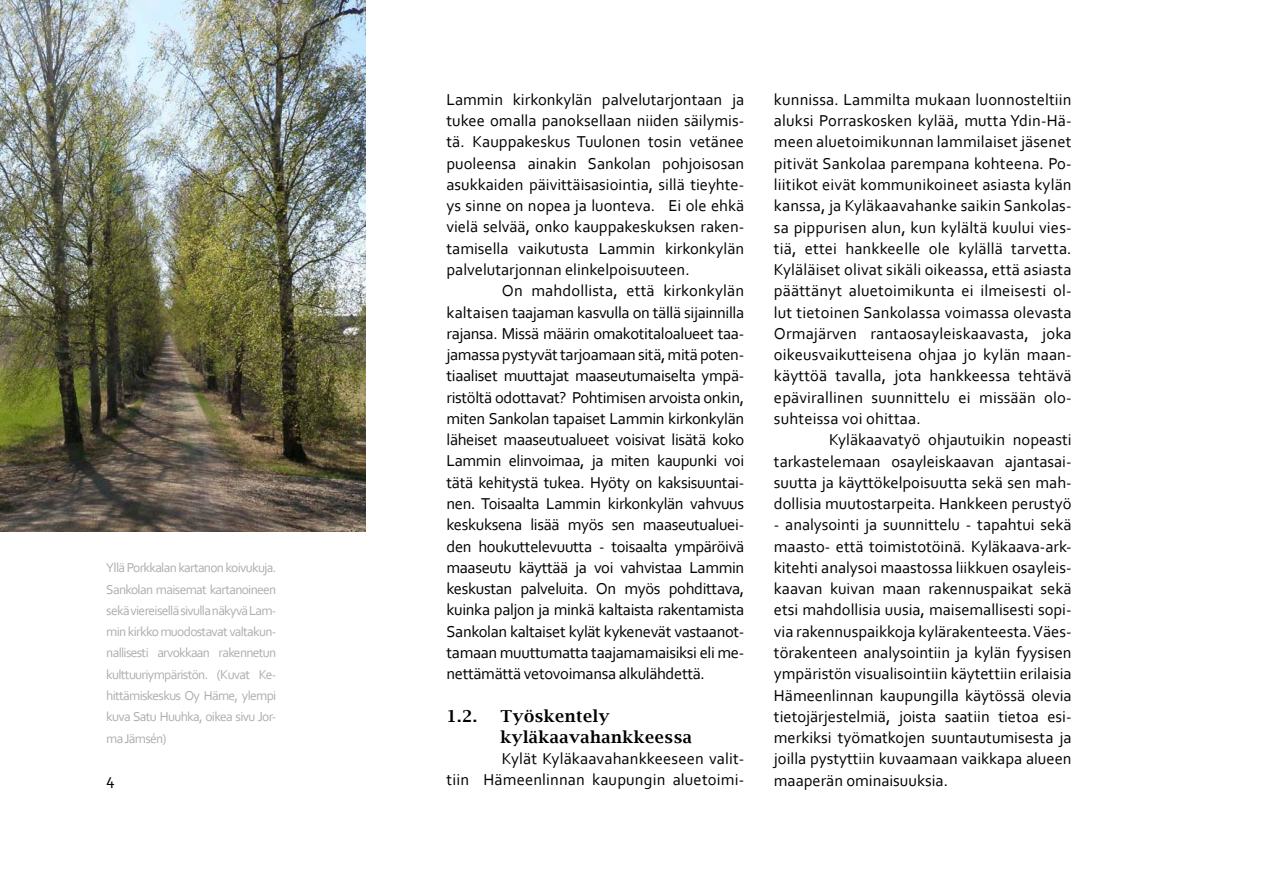
<style>
.page{position:relative;width:1263px;height:893px;background:#fff}
.page>*{position:absolute;margin:0;border:0;box-sizing:border-box;transform-origin:0 0}
.t1{font:16.5px/21.3px "Corbel";color:#000;text-align:justify}
.t2{font:600 16.5px/21.3px "Lucida Bright";letter-spacing:.03em;color:#000}
.t3{font:13.5px/21.3px "Corbel";letter-spacing:-.05em;color:#aeaeb0;text-align:justify}
</style>
<div class="page">
<img style="left:0;top:0;width:366px;height:531px">
<p class="t3" style="left:106px;top:557px;width:172px">Yllä Porkkalan kartanon koivukuja.<br>Sankolan maisemat kartanoineen sekä viereisellä sivulla näkyvä Lam&shy;min kirkko muodostavat valtakun&shy;nallisesti arvokkaan rakennetun kulttuuriympäristön. (Kuvat Ke&shy;hittämiskeskus Oy Häme, ylempi kuva Satu Huuhka, oikea sivu Jor&shy;ma Jämsén)</p>
<p class="t1" style="left:106px;top:769px;width:10px">4</p>
<p class="t1" style="left:446px;top:88px;width:299px">Lammin kirkonkylän palvelutarjontaan ja tukee omalla panoksellaan niiden säilymis&shy;tä. Kauppakeskus Tuulonen tosin vetänee puoleensa ainakin Sankolan pohjoisosan asukkaiden päivittäisasiointia, sillä tieyhte&shy;ys sinne on nopea ja luonteva. Ei ole ehkä vielä selvää, onko kauppakeskuksen raken&shy;tamisella vaikutusta Lammin kirkonkylän palvelutarjonnan elinkelpoisuuteen.</p>
<p class="t1" style="left:446px;top:280px;width:299px;text-indent:55px">On mahdollista, että kirkonkylän kaltaisen taajaman kasvulla on tällä sijainnilla rajansa. Missä määrin omakotitaloalueet taa&shy;jamassa pystyvät tarjoamaan sitä, mitä poten&shy;tiaaliset muuttajat maaseutumaiselta ympä&shy;ristöltä odottavat? Pohtimisen arvoista onkin, miten Sankolan tapaiset Lammin kirkonkylän läheiset maaseutualueet voisivat lisätä koko Lammin elinvoimaa, ja miten kaupunki voi tätä kehitystä tukea. Hyöty on kaksisuuntai&shy;nen. Toisaalta Lammin kirkonkylän vahvuus keskuksena lisää myös sen maaseutualuei&shy;den houkuttelevuutta - toisaalta ympäröivä maaseutu käyttää ja voi vahvistaa Lammin keskustan palveluita. On myös pohdittava, kuinka paljon ja minkä kaltaista rakentamista Sankolan kaltaiset kylät kykenevät vastaanot&shy;tamaan muuttumatta taajamamaisiksi eli me&shy;nettämättä vetovoimansa alkulähdettä.</p>
<p class="t2" style="left:446px;top:705px;width:32px">1.2.</p>
<p class="t2" style="left:500px;top:705px;width:193px">Työskentely kyläkaavahankkeessa</p>
<p class="t1" style="left:446px;top:748px;width:299px;text-align:right">Kylät Kyläkaavahankkeeseen valit-<br>tiin Hämeenlinnan kaupungin aluetoimi-</p>
<p class="t1" style="left:774px;top:88px;width:299px">kunnissa. Lammilta mukaan luonnosteltiin aluksi Porraskosken kylää, mutta Ydin-Hä&shy;meen aluetoimikunnan lammilaiset jäsenet pitivät Sankolaa parempana kohteena. Po&shy;liitikot eivät kommunikoineet asiasta kylän kanssa, ja Kyläkaavahanke saikin Sankolas&shy;sa pippurisen alun, kun kylältä kuului vies&shy;tiä, ettei hankkeelle ole kylällä tarvetta.<br>Kyläläiset olivat sikäli oikeassa, että asiasta päättänyt aluetoimikunta ei ilmeisesti ol&shy;lut tietoinen Sankolassa voimassa olevasta Ormajärven rantaosayleiskaavasta, joka oikeusvaikutteisena ohjaa jo kylän maan&shy;käyttöä tavalla, jota hankkeessa tehtävä epävirallinen suunnittelu ei missään olo&shy;suhteissa voi ohittaa.</p>
<p class="t1" style="left:774px;top:429px;width:299px;text-indent:55px">Kyläkaavatyö ohjautuikin nopeasti tarkastelemaan osayleiskaavan ajantasai&shy;suutta ja käyttökelpoisuutta sekä sen mah&shy;dollisia muutostarpeita. Hankkeen perustyö</p>
<p class="t1" style="left:774px;top:514px;width:299px">- analysointi ja suunnittelu - tapahtui sekä maasto- että toimistotöinä. Kyläkaava-ark&shy;kitehti analysoi maastossa liikkuen osayleis&shy;kaavan kuivan maan rakennuspaikat sekä etsi mahdollisia uusia, maisemallisesti sopi&shy;via rakennuspaikkoja kylärakenteesta. Väes&shy;törakenteen analysointiin ja kylän fyysisen ympäristön visualisointiin käytettiin erilaisia Hämeenlinnan kaupungilla käytössä olevia tietojärjestelmiä, joista saatiin tietoa esi&shy;merkiksi työmatkojen suuntautumisesta ja joilla pystyttiin kuvaamaan vaikkapa alueen maaperän ominaisuuksia.</p>
</div>
